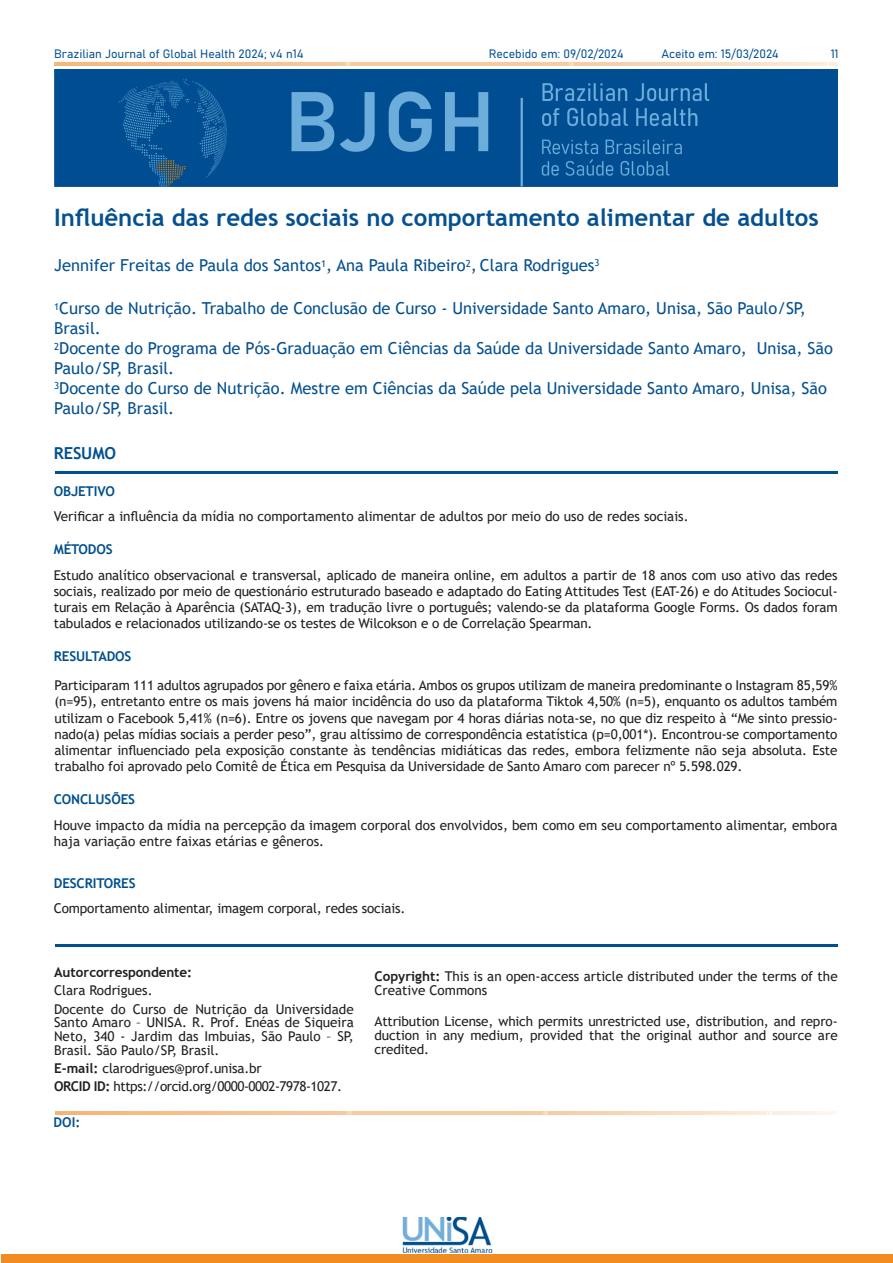
<style>
.page{position:relative;width:893px;height:1263px;background:#fff}
.page>*{position:absolute;margin:0;border:0;box-sizing:border-box;transform-origin:0 0}
.t1{font:700 24px "Trebuchet MS";color:#055090}
.t2{font:16.5px/19.8px "Trebuchet MS";color:#055090}
.t3{font:700 16.5px "Trebuchet MS";letter-spacing:-.01em;color:#01508e}
.Body_Text{font:13.5px/16.2px "Trebuchet MS";color:#231f20;text-align:justify}
.Body_Text-2{font:13.5px "Trebuchet MS";letter-spacing:-.035em;color:#231f20}
.Heading_1{font:700 13.5px "Trebuchet MS";letter-spacing:-.01em;color:#01508e}
.Body_Text-3{font:700 13.5px "Trebuchet MS";letter-spacing:-.01em;color:#231f20}
.Body_Text-4{font:700 13.5px "Trebuchet MS";letter-spacing:-.01em;color:#01508e}
.Heading_1-2{font:700 13.5px "Trebuchet MS";letter-spacing:-.01em;color:#01508d}
.t4{font:700 13.5px "Trebuchet MS";color:#055090}
.t5{font:12px "Bahnschrift";color:#055090}
.s1{font-weight:700}
</style>
<div class="page">
<img style="left:55px;top:63px;width:783px;height:3px">
<div style="left:1px;top:1255px;width:892px;height:8px;background:#f18d20"></div>
<img style="left:402px;top:1217px;width:91px;height:36px">
<img style="left:54px;top:70px;width:784px;height:116px">
<img style="left:55px;top:1111px;width:782px;height:3px">
<hr style="left:55px;top:471px;width:783px;height:2px;background:#01508e">
<hr style="left:55px;top:944px;width:783px;height:2px;background:#01508e">
<p class="t5" style="left:489px;top:44px;width:136px">Recebido em: 09/02/2024</p>
<p class="t5" style="left:661px;top:44px;width:119px">Aceito em: 15/03/2024</p>
<p class="t5" style="left:54px;top:45px;width:251px">Brazilian Journal of Global Health 2024; v4 n14</p>
<p class="t5" style="left:831px;top:45px;width:9px">11</p>
<p class="t1" style="left:54px;top:202px;width:766px">Influência das redes sociais no comportamento alimentar de adultos</p>
<p class="t2" style="left:54px;top:255px;width:547px">Jennifer Freitas de Paula dos Santos<sup>1</sup>, Ana Paula Ribeiro<sup>2</sup>, Clara Rodrigues<sup>3</sup></p>
<p class="t2" style="left:54px;top:299px;width:753px"><sup>1</sup>Curso de Nutrição. Trabalho de Conclusão de Curso - Universidade Santo Amaro, Unisa, São Paulo/SP,<br>Brasil.</p>
<p class="t2" style="left:54px;top:338px;width:780px"><sup>2</sup>Docente do Programa de Pós-Graduação em Ciências da Saúde da Universidade Santo Amaro, Unisa, São<br>Paulo/SP, Brasil.</p>
<p class="t2" style="left:54px;top:378px;width:774px"><sup>3</sup>Docente do Curso de Nutrição. Mestre em Ciências da Saúde pela Universidade Santo Amaro, Unisa, São<br>Paulo/SP, Brasil.</p>
<p class="t3" style="left:54px;top:442px;width:64px">RESUMO</p>
<p class="Heading_1-2" style="left:54px;top:483px;width:63px">OBJETIVO</p>
<p class="Body_Text" style="left:54px;top:508px;width:636px">Verificar a influência da mídia no comportamento alimentar de adultos por meio do uso de redes sociais.</p>
<p class="Heading_1" style="left:54px;top:541px;width:60px">MÉTODOS</p>
<p class="Body_Text" style="left:54px;top:567px;width:785px">Estudo analítico observacional e transversal, aplicado de maneira online, em adultos a partir de 18 anos com uso ativo das redes sociais, realizado por meio de questionário estruturado baseado e adaptado do Eating Attitudes Test (EAT-26) e do Atitudes Sociocul&shy;turais em Relação à Aparência (SATAQ-3), em tradução livre o português; valendo-se da plataforma Google Forms. Os dados foram tabulados e relacionados utilizando-se os testes de Wilcokson e o de Correlação Spearman.</p>
<p class="Heading_1" style="left:54px;top:648px;width:79px">RESULTADOS</p>
<p class="Body_Text" style="left:54px;top:677px;width:785px">Participaram 111 adultos agrupados por gênero e faixa etária. Ambos os grupos utilizam de maneira predominante o Instagram 85,59% (n=95), entretanto entre os mais jovens há maior incidência do uso da plataforma Tiktok 4,50% (n=5), enquanto os adultos também utilizam o Facebook 5,41% (n=6). Entre os jovens que navegam por 4 horas diárias nota-se, no que diz respeito à “Me sinto pressio&shy;nado(a) pelas mídias sociais a perder peso”, grau altíssimo de correspondência estatística (p=0,001*). Encontrou-se comportamento alimentar influenciado pela exposição constante às tendências midiáticas das redes, embora felizmente não seja absoluta. Este trabalho foi aprovado pelo Comitê de Ética em Pesquisa da Universidade de Santo Amaro com parecer nº 5.598.029.</p>
<p class="Heading_1" style="left:54px;top:791px;width:83px">CONCLUSÕES</p>
<p class="Body_Text" style="left:54px;top:817px;width:785px">Houve impacto da mídia na percepção da imagem corporal dos envolvidos, bem como em seu comportamento alimentar, embora haja variação entre faixas etárias e gêneros.</p>
<p class="Body_Text-4" style="left:54px;top:874px;width:83px">DESCRITORES</p>
<p class="Body_Text" style="left:54px;top:900px;width:353px">Comportamento alimentar, imagem corporal, redes sociais.</p>
<p class="Body_Text-3" style="left:54px;top:964px;width:139px">Autorcorrespondente:</p>
<p class="Body_Text" style="left:54px;top:982px;width:100px">Clara Rodrigues.</p>
<p class="Body_Text" style="left:54px;top:1002px;width:301px;line-height:14px">Docente do Curso de Nutrição da Universidade Santo Amaro – UNISA. R. Prof. Enéas de Siqueira Neto, 340 - Jardim das Imbuias, São Paulo – SP, Brasil. São Paulo/SP, Brasil.</p>
<p class="Body_Text" style="left:54px;top:1060px;width:209px"><span class="s1">E-mail:</span> clarodrigues@prof.unisa.br</p>
<p class="Body_Text-2" style="left:54px;top:1078px;width:290px"><span class="s1">ORCID ID:</span> https://orcid.org/0000-0002-7978-1027.</p>
<p class="t4" style="left:54px;top:1113px;width:28px">DOI:</p>
<p class="Body_Text" style="left:375px;top:969px;width:465px;line-height:14px"><span class="s1">Copyright:</span> This is an open-access article distributed under the terms of the<br>Creative Commons</p>
<p class="Body_Text" style="left:375px;top:1014px;width:465px;line-height:14px">Attribution License, which permits unrestricted use, distribution, and repro&shy;duction in any medium, provided that the original author and source are credited.</p>
</div>
